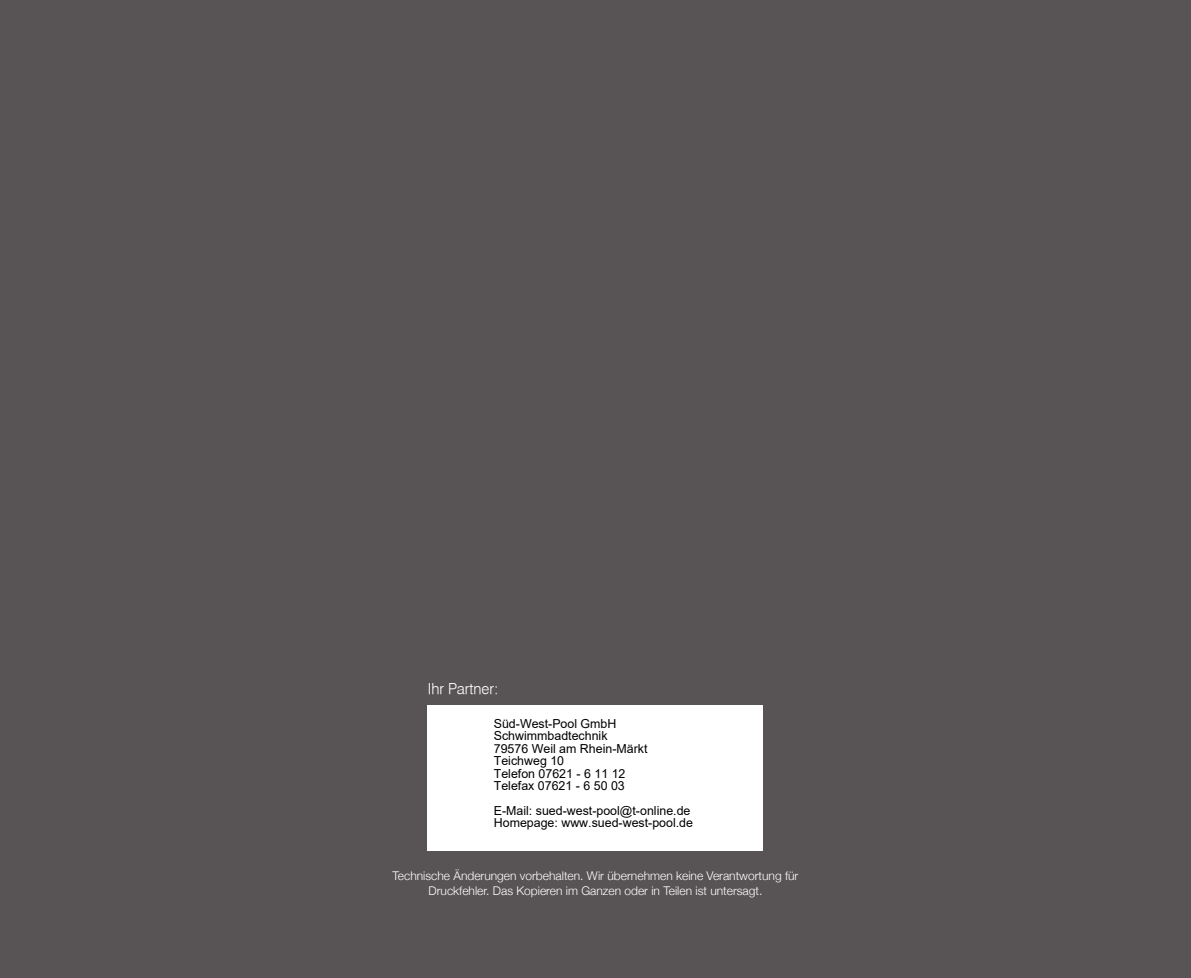
<style>
.page{position:relative;width:1191px;height:978px;background:#585355}
.page>*{position:absolute;margin:0;border:0;box-sizing:border-box;transform-origin:0 0}
.t1{font:15px "Swiss 721 Lt PFL";color:#fff}
.t2{font:12.45px/12.5px "Arial";color:#000}
.t3{font:300 12px/14.4px "Helvetica Neue";color:#fff;text-align:center}
</style>
<div class="page">
<div style="left:428px;top:705px;width:335px;height:146px;background:#fff"></div>
<p class="t1" style="left:428px;top:679px;width:72px">Ihr Partner:</p>
<p class="t2" style="left:494px;top:718px;width:155px">Süd-West-Pool GmbH<br>Schwimmbadtechnik<br>79576 Weil am Rhein-Märkt<br>Teichweg 10<br>Telefon 07621 - 6 11 12<br>Telefax 07621 - 6 50 03</p>
<p class="t2" style="left:494px;top:805px;width:201px">E-Mail: sued-west-pool@t-online.de<br>Homepage: www.sued-west-pool.de</p>
<p class="t3" style="left:392px;top:868px;width:407px">Technische Änderungen vorbehalten. Wir übernehmen keine Verantwortung für<br>Druckfehler. Das Kopieren im Ganzen oder in Teilen ist untersagt.</p>
</div>
